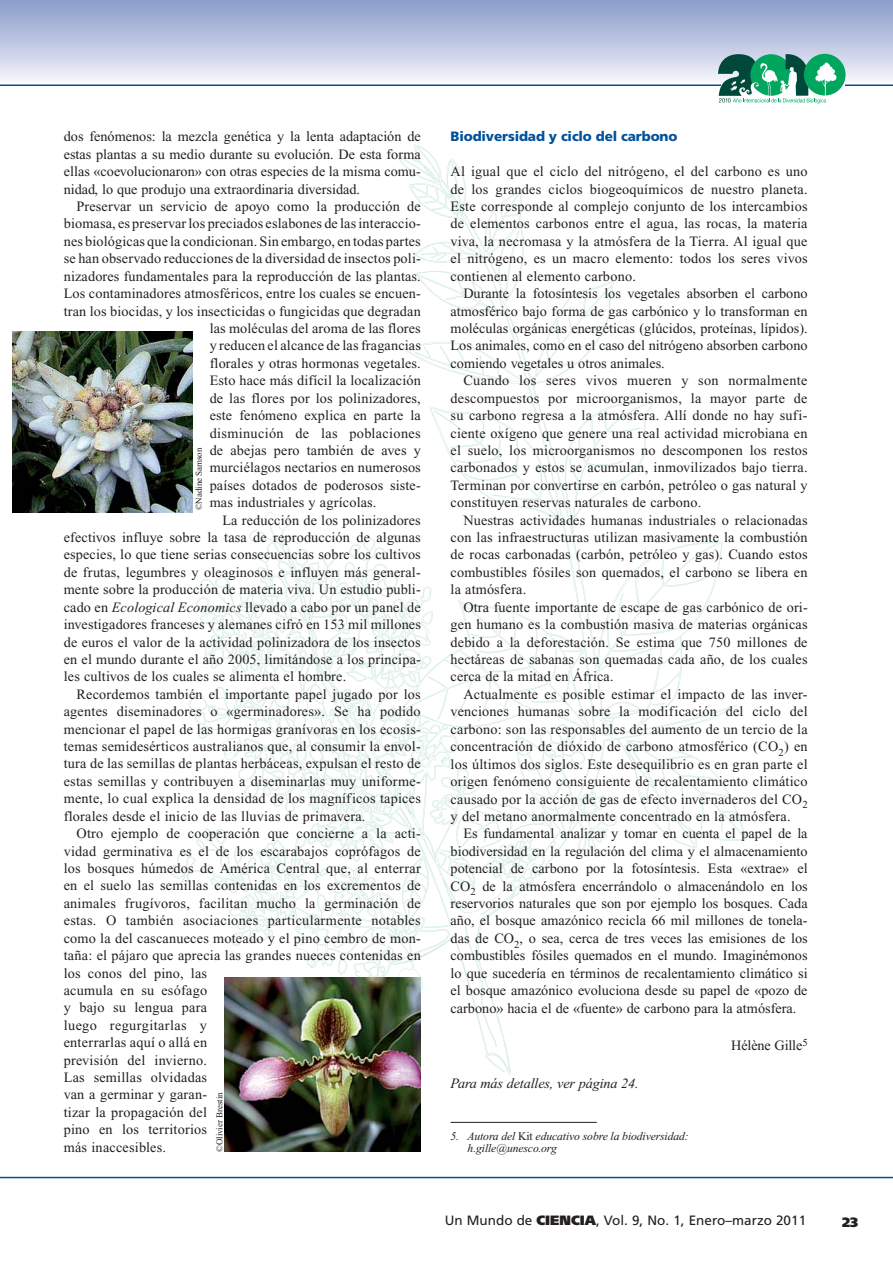
<style>
.page{position:relative;width:893px;height:1263px;background:#fff}
.page>*{position:absolute;margin:0;border:0;box-sizing:border-box;transform-origin:0 0}
.t1{font:14.25px/17.4px "Times New Roman";letter-spacing:.01em;color:#231f20;text-align:justify}
.t2{font:italic 14.25px "Times New Roman";letter-spacing:-.01em;color:#231f20}
.t3{font:14.25px "Times New Roman";letter-spacing:.03em;color:#231f20}
.t4{font:14.25px "Times New Roman";letter-spacing:-.01em;color:#231f20}
.t5{font:13.5px "Frutiger";color:#231f20}
.t6{font:900 13.5px "Frutiger";letter-spacing:-.01em;color:#00519c}
.t7{font:900 13.5px "Frutiger";color:#231f20}
.t8{font:italic 11.7px "Times New Roman";letter-spacing:-.01em;color:#231f20}
.t9{font:9px "Times New Roman";letter-spacing:-.01em;color:#231f20}
.s1{font-style:italic}
.s2{font-style:normal}
.s3{font-weight:900}
</style>
<div class="page">
<hr style="left:0;top:1177px;width:893px;height:1px;background:#00519c">
<svg style="left:255px;top:146px;width:401px;height:384px"></svg>
<svg style="left:182px;top:530px;width:564px;height:543px"></svg>
<div style="left:0;top:0;width:893px;height:83px;background:linear-gradient(to bottom,#899aca,#f4f4fa)"></div>
<hr style="left:0;top:85px;width:893px;height:1px;background:#00519c">
<img style="left:224px;top:978px;width:197px;height:174px">
<img style="left:12px;top:332px;width:181px;height:180px">
<hr style="left:451px;top:1122px;width:146px;height:1px;background:#231f20">
<svg style="left:718px;top:54px;width:127px;height:50px"></svg>
<p class="t1" style="left:64px;top:129px;width:359px">dos fenómenos: la mezcla genética y la lenta adaptación de estas plantas a su medio durante su evolución. De esta forma ellas «coevolucionaron» con otras especies de la misma comu&shy;nidad, lo que produjo una extraordinaria diversidad.</p>
<p class="t1" style="left:77px;top:199px;width:346px">Preservar un servicio de apoyo como la producción de</p>
<p class="t1" style="left:64px;top:216px;width:359px">biomasa, es preservar los preciados eslabones de las interaccio-</p>
<p class="t1" style="left:64px;top:234px;width:359px">nes biológicas que la condicionan. Sin embargo, en todas partes</p>
<p class="t1" style="left:64px;top:251px;width:359px">se han observado reducciones de la diversidad de insectos poli-</p>
<p class="t1" style="left:64px;top:269px;width:359px">nizadores fundamentales para la reproducción de las plantas.</p>
<p class="t1" style="left:64px;top:286px;width:358px">Los contaminadores atmosféricos, entre los cuales se encuen-</p>
<p class="t1" style="left:64px;top:303px;width:358px">tran los biocidas, y los insecticidas o fungicidas que degradan</p>
<p class="t1" style="left:210px;top:321px;width:213px">las moléculas del aroma de las flores</p>
<p class="t1" style="left:210px;top:338px;width:213px">y reducen el alcance de las fragancias</p>
<p class="t1" style="left:210px;top:356px;width:213px">florales y otras hormonas vegetales.</p>
<p class="t1" style="left:210px;top:373px;width:213px">Esto hace más difícil la localización</p>
<p class="t1" style="left:210px;top:391px;width:213px">de las flores por los polinizadores,</p>
<p class="t1" style="left:210px;top:408px;width:213px">este fenómeno explica en parte la</p>
<p class="t1" style="left:210px;top:425px;width:212px">disminución de las poblaciones</p>
<p class="t1" style="left:210px;top:443px;width:213px">de abejas pero también de aves y</p>
<p class="t1" style="left:210px;top:460px;width:213px">murciélagos nectarios en numerosos</p>
<p class="t1" style="left:210px;top:478px;width:213px">países dotados de poderosos siste-</p>
<p class="t1" style="left:210px;top:495px;width:168px">mas industriales y agrícolas.</p>
<p class="t1" style="left:222px;top:512px;width:200px">La reducción de los polinizadores</p>
<p class="t1" style="left:64px;top:530px;width:359px">efectivos influye sobre la tasa de reproducción de algunas</p>
<p class="t1" style="left:64px;top:547px;width:359px">especies, lo que tiene serias consecuencias sobre los cultivos</p>
<p class="t1" style="left:64px;top:565px;width:358px">de frutas, legumbres y oleaginosos e influyen más general-</p>
<p class="t1" style="left:64px;top:582px;width:358px">mente sobre la producción de materia viva. Un estudio publi-</p>
<p class="t1" style="left:64px;top:600px;width:359px">cado en <span class="s1">Ecological Economics</span> llevado a cabo por un panel de</p>
<p class="t1" style="left:64px;top:617px;width:359px">investigadores franceses y alemanes cifró en 153 mil millones</p>
<p class="t1" style="left:64px;top:634px;width:358px">de euros el valor de la actividad polinizadora de los insectos</p>
<p class="t1" style="left:64px;top:652px;width:359px">en el mundo durante el año 2005, limitándose a los principa-</p>
<p class="t1" style="left:64px;top:669px;width:284px">les cultivos de los cuales se alimenta el hombre.</p>
<p class="t1" style="left:77px;top:687px;width:346px">Recordemos también el importante papel jugado por los</p>
<p class="t1" style="left:64px;top:704px;width:358px">agentes diseminadores o «germinadores». Se ha podido</p>
<p class="t1" style="left:64px;top:722px;width:359px">mencionar el papel de las hormigas granívoras en los ecosis-</p>
<p class="t1" style="left:64px;top:739px;width:358px">temas semidesérticos australianos que, al consumir la envol-</p>
<p class="t1" style="left:64px;top:756px;width:358px">tura de las semillas de plantas herbáceas, expulsan el resto de</p>
<p class="t1" style="left:64px;top:774px;width:358px">estas semillas y contribuyen a diseminarlas muy uniforme-</p>
<p class="t1" style="left:64px;top:791px;width:359px">mente, lo cual explica la densidad de los magníficos tapices</p>
<p class="t1" style="left:64px;top:809px;width:303px">florales desde el inicio de las lluvias de primavera.</p>
<p class="t1" style="left:77px;top:826px;width:346px">Otro ejemplo de cooperación que concierne a la acti-</p>
<p class="t1" style="left:64px;top:843px;width:359px">vidad germinativa es el de los escarabajos coprófagos de</p>
<p class="t1" style="left:64px;top:861px;width:359px">los bosques húmedos de América Central que, al enterrar</p>
<p class="t1" style="left:64px;top:878px;width:359px">en el suelo las semillas contenidas en los excrementos de</p>
<p class="t1" style="left:64px;top:896px;width:359px">animales frugívoros, facilitan mucho la germinación de</p>
<p class="t1" style="left:64px;top:913px;width:358px">estas. O también asociaciones particularmente notables</p>
<p class="t1" style="left:64px;top:931px;width:359px">como la del cascanueces moteado y el pino cembro de mon-</p>
<p class="t1" style="left:64px;top:948px;width:359px">taña: el pájaro que aprecia las grandes nueces contenidas en</p>
<p class="t1" style="left:64px;top:965px;width:145px">los conos del pino, las</p>
<p class="t1" style="left:64px;top:983px;width:145px">acumula en su esófago</p>
<p class="t1" style="left:64px;top:1000px;width:145px">y bajo su lengua para</p>
<p class="t3" style="left:64px;top:1020px;width:145px">luego regurgitarlas y</p>
<p class="t1" style="left:64px;top:1035px;width:145px">enterrarlas aquí o allá en</p>
<p class="t1" style="left:64px;top:1052px;width:145px">previsión del invierno.</p>
<p class="t1" style="left:64px;top:1070px;width:145px">Las semillas olvidadas</p>
<p class="t1" style="left:64px;top:1087px;width:145px">van a germinar y garan-</p>
<p class="t1" style="left:64px;top:1105px;width:145px">tizar la propagación del</p>
<p class="t1" style="left:64px;top:1122px;width:145px">pino en los territorios</p>
<p class="t1" style="left:64px;top:1140px;width:104px">más inaccesibles.</p>
<p class="t9" style="left:196px;top:510px;width:64px;rotate:-90deg">©Nadine Samson</p>
<p class="t9" style="left:216px;top:1152px;width:61px;rotate:-90deg">©Olivier Brestin</p>
<p class="t6" style="left:451px;top:131px;width:228px">Biodiversidad y ciclo del carbono</p>
<p class="t1" style="left:451px;top:164px;width:359px">Al igual que el ciclo del nitrógeno, el del carbono es uno de los grandes ciclos biogeoquímicos de nuestro planeta.<br>Este corresponde al complejo conjunto de los intercambios de elementos carbonos entre el agua, las rocas, la materia viva, la necromasa y la atmósfera de la Tierra. Al igual que el nitrógeno, es un macro elemento: todos los seres vivos contienen al elemento carbono.</p>
<p class="t1" style="left:451px;top:286px;width:359px;text-indent:13px">Durante la fotosíntesis los vegetales absorben el carbono atmosférico bajo forma de gas carbónico y lo transforman en moléculas orgánicas energéticas (glúcidos, proteínas, lípidos).<br>Los animales, como en el caso del nitrógeno absorben carbono comiendo vegetales u otros animales.</p>
<p class="t1" style="left:451px;top:373px;width:359px;text-indent:13px">Cuando los seres vivos mueren y son normalmente descompuestos por microorganismos, la mayor parte de su carbono regresa a la atmósfera. Allí donde no hay sufi&shy;ciente oxígeno que genere una real actividad microbiana en el suelo, los microorganismos no descomponen los restos carbonados y estos se acumulan, inmovilizados bajo tierra.<br>Terminan por convertirse en carbón, petróleo o gas natural y constituyen reservas naturales de carbono.</p>
<p class="t1" style="left:451px;top:512px;width:359px;text-indent:13px">Nuestras actividades humanas industriales o relacionadas con las infraestructuras utilizan masivamente la combustión de rocas carbonadas (carbón, petróleo y gas). Cuando estos combustibles fósiles son quemados, el carbono se libera en la atmósfera.</p>
<p class="t1" style="left:451px;top:600px;width:359px;text-indent:13px">Otra fuente importante de escape de gas carbónico de ori&shy;gen humano es la combustión masiva de materias orgánicas debido a la deforestación. Se estima que 750 millones de hectáreas de sabanas son quemadas cada año, de los cuales cerca de la mitad en África.</p>
<p class="t1" style="left:451px;top:687px;width:359px;text-indent:13px">Actualmente es posible estimar el impacto de las inver&shy;venciones humanas sobre la modificación del ciclo del carbono: son las responsables del aumento de un tercio de la concentración de dióxido de carbono atmosférico (CO<sub>2</sub>) en los últimos dos siglos. Este desequilibrio es en gran parte el origen fenómeno consiguiente de recalentamiento climático causado por la acción de gas de efecto invernaderos del CO<sub>2 </sub>y del metano anormalmente concentrado en la atmósfera.</p>
<p class="t1" style="left:451px;top:826px;width:359px;text-indent:13px">Es fundamental analizar y tomar en cuenta el papel de la biodiversidad en la regulación del clima y el almacenamiento potencial de carbono por la fotosíntesis. Esta «extrae» el CO<sub>2</sub> de la atmósfera encerrándolo o almacenándolo en los reservorios naturales que son por ejemplo los bosques. Cada año, el bosque amazónico recicla 66 mil millones de tonela&shy;das de CO<sub>2</sub>, o sea, cerca de tres veces las emisiones de los combustibles fósiles quemados en el mundo. Imaginémonos lo que sucedería en términos de recalentamiento climático si el bosque amazónico evoluciona desde su papel de «pozo de carbono» hacia el de «fuente» de carbono para la atmósfera.</p>
<p class="t4" style="left:731px;top:1040px;width:78px">Hélène Gille<sup>5</sup></p>
<p class="t2" style="left:451px;top:1078px;width:190px">Para más detalles, ver página 24.</p>
<p class="t8" style="left:451px;top:1131px;width:240px">5. Autora del <span class="s2">Kit</span> educativo sobre la biodiversidad:</p>
<p class="t8" style="left:468px;top:1144px;width:91px">h.gille@unesco.org</p>
<p class="t5" style="left:445px;top:1215px;width:363px">Un Mundo de <span class="s3">CIENCIA</span>, Vol. 9, No. 1, Enero–marzo 2011</p>
<p class="t7" style="left:842px;top:1217px;width:17px">23</p>
</div>
